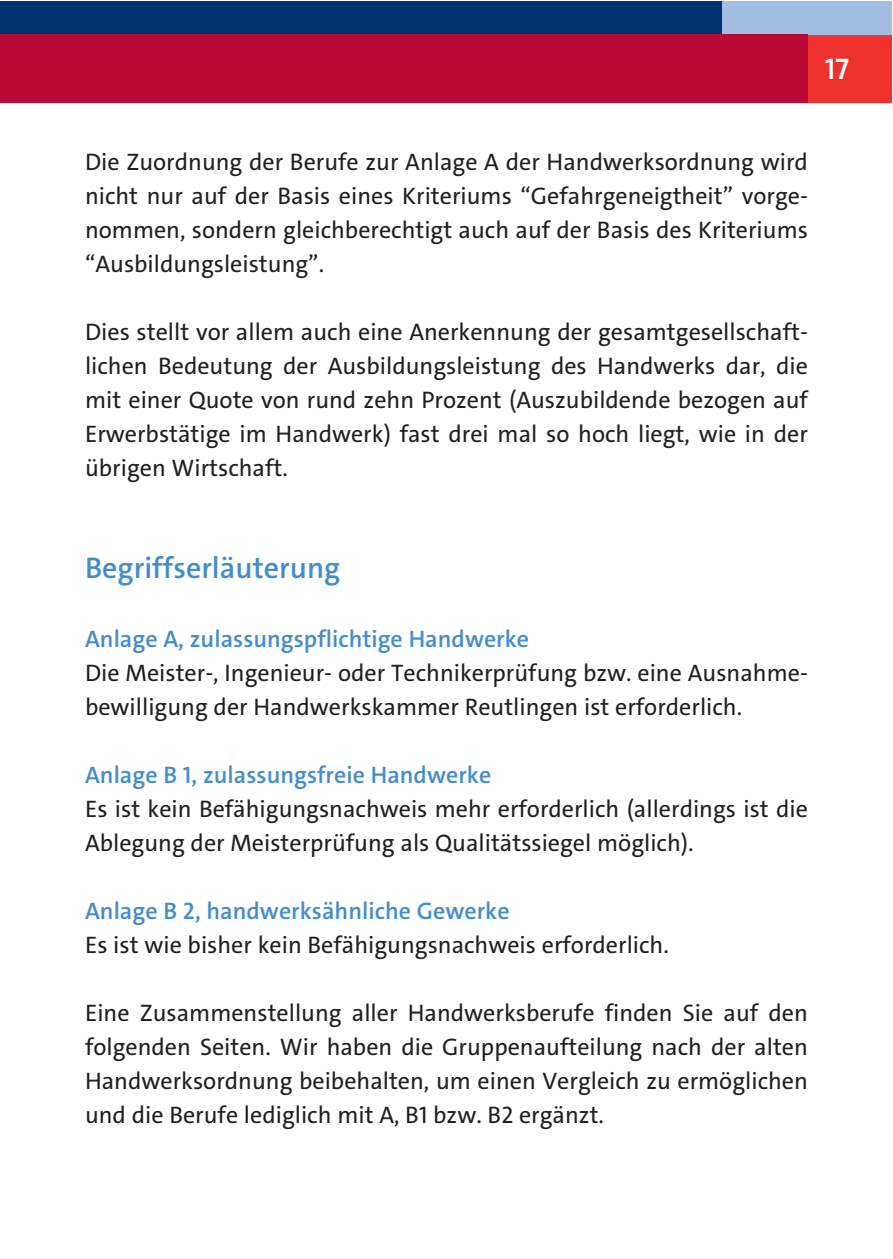
<style>
.page{position:relative;width:893px;height:1259px;background:#fff}
.page>*{position:absolute;margin:0;border:0;box-sizing:border-box;transform-origin:0 0}
.t1{font:600 30px "The Sans C4 s";color:#448dcb}
.t2{font:600 30px "The Sans C4 s";color:#fff}
.t3{font:24px/33.9px "The Sans C4 s";color:#231f20;text-align:justify}
.t4{font:600 24px "The Sans C4 s";color:#448dcb}
</style>
<div class="page">
<div style="left:808px;top:34px;width:83px;height:68px;background:#ee312c"></div>
<div style="left:0;top:2px;width:723px;height:32px;background:#013371"></div>
<div style="left:723px;top:2px;width:168px;height:32px;background:#a2bde2"></div>
<div style="left:0;top:34px;width:808px;height:68px;background:#ba0934"></div>
<p class="t2" style="left:825px;top:50px;width:26px">17</p>
<p class="t3" style="left:85px;top:145px;width:724px">Die Zuordnung der Berufe zur Anlage A der Handwerksordnung wird nicht nur auf der Basis eines Kriteriums “Gefahrgeneigtheit” vorge&shy;nommen, sondern gleichberechtigt auch auf der Basis des Kriteriums “Ausbildungsleistung”.</p>
<p class="t3" style="left:85px;top:315px;width:724px">Dies stellt vor allem auch eine Anerkennung der gesamtgesellschaft&shy;lichen Bedeutung der Ausbildungsleistung des Handwerks dar, die mit einer Quote von rund zehn Prozent (Auszubildende bezogen auf Erwerbstätige im Handwerk) fast drei mal so hoch liegt, wie in der übrigen Wirtschaft.</p>
<p class="t1" style="left:85px;top:549px;width:257px">Begriffserläuterung</p>
<p class="t4" style="left:85px;top:623px;width:446px">Anlage A, zulassungspflichtige Handwerke</p>
<p class="t3" style="left:85px;top:655px;width:724px">Die Meister-, Ingenieur- oder Technikerprüfung bzw. eine Ausnahme&shy;bewilligung der Handwerkskammer Reutlingen ist erforderlich.</p>
<p class="t4" style="left:85px;top:759px;width:408px">Anlage B 1, zulassungsfreie Handwerke</p>
<p class="t3" style="left:85px;top:792px;width:724px">Es ist kein Befähigungsnachweis mehr erforderlich (allerdings ist die<br>Ablegung der Meisterprüfung als Qualitätssiegel möglich).</p>
<p class="t4" style="left:85px;top:895px;width:426px">Anlage B 2, handwerksähnliche Gewerke</p>
<p class="t3" style="left:85px;top:928px;width:585px">Es ist wie bisher kein Befähigungsnachweis erforderlich.</p>
<p class="t3" style="left:85px;top:996px;width:724px">Eine Zusammenstellung aller Handwerksberufe finden Sie auf den folgenden Seiten. Wir haben die Gruppenaufteilung nach der alten Handwerksordnung beibehalten, um einen Vergleich zu ermöglichen und die Berufe lediglich mit A, B1 bzw. B2 ergänzt.</p>
</div>
